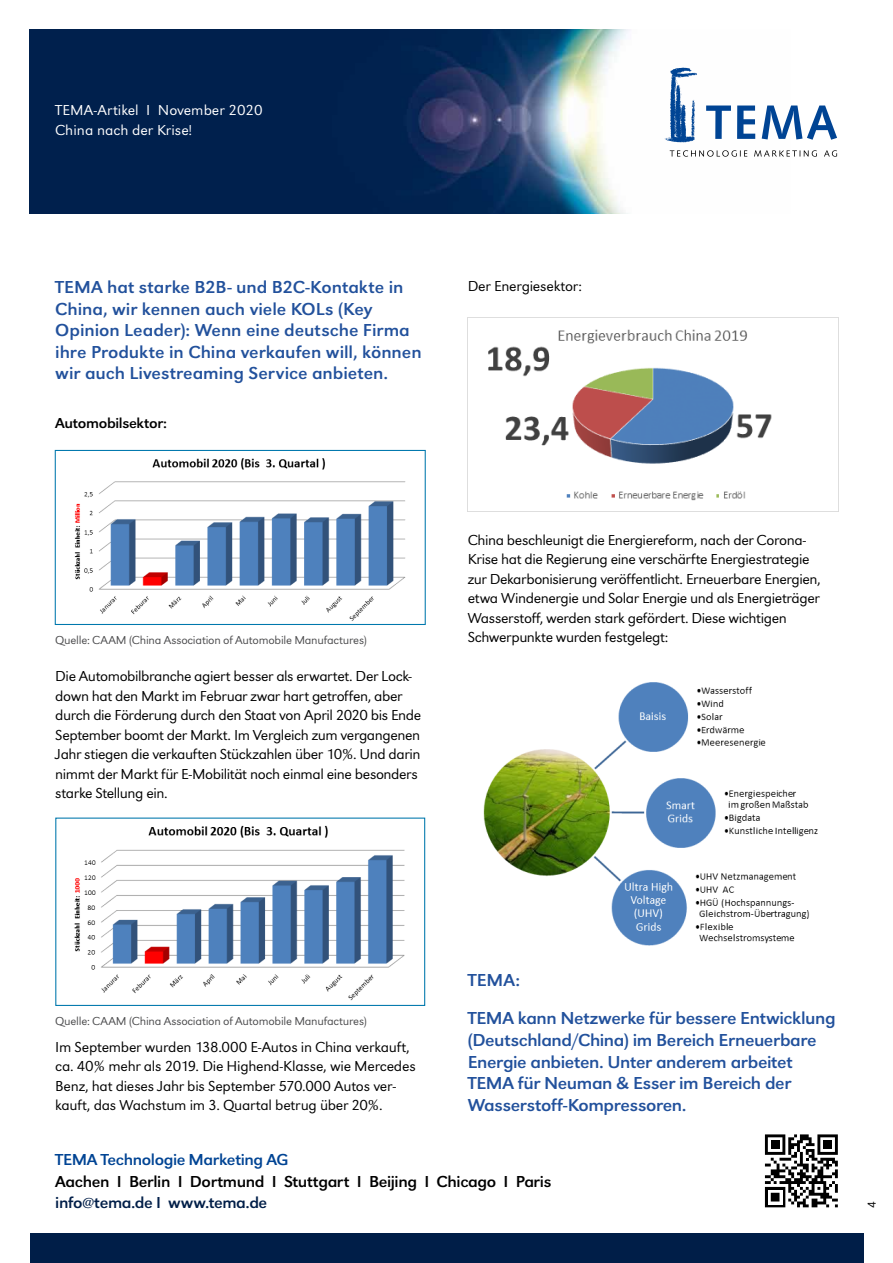
<style>
.page{position:relative;width:893px;height:1263px;background:#fff}
.page>*{position:absolute;margin:0;border:0;box-sizing:border-box;transform-origin:0 0}
.t1{font:18px/21.6px "URW Grotesk Wid";letter-spacing:-.005em;color:#22519c}
.t2{font:16.5px "URW Grotesk Wid";letter-spacing:-.025em;color:#000}
.t3{font:16.5px "URW Grotesk Wid";letter-spacing:-.025em;color:#004494}
.t4{font:16.5px "URW Grotesk Wid";letter-spacing:-.025em;color:#001e48}
.t5{font:300 15px/19.5px "URW Grotesk Wid";letter-spacing:-.025em;color:#000}
.t6{font:300 15px/19.5px "URW Grotesk Wid";color:#fff}
.t7{font:15px "URW Grotesk Wid";letter-spacing:-.025em;color:#000}
.t8{font:300 12px "URW Grotesk Wid";letter-spacing:-.015em;color:#4b4b4d}
.t9{font:300 12px "URW Grotesk Wid";color:#000}
</style>
<div class="page">
<div style="left:30px;top:1233px;width:833px;height:30px;background:#001e48"></div>
<img style="left:30px;top:30px;width:744px;height:183px">
<svg style="left:665px;top:68px;width:32px;height:74px"></svg>
<svg style="left:706px;top:106px;width:25px;height:33px"></svg>
<svg style="left:737px;top:106px;width:18px;height:33px"></svg>
<svg style="left:762px;top:106px;width:75px;height:34px"></svg>
<svg style="left:670px;top:150px;width:77px;height:7px"></svg>
<svg style="left:754px;top:150px;width:63px;height:7px"></svg>
<svg style="left:824px;top:150px;width:13px;height:7px"></svg>
<svg style="left:765px;top:1134px;width:73px;height:73px"></svg>
<img style="left:468px;top:317px;width:371px;height:194px">
<img style="left:74px;top:458px;width:332px;height:163px">
<div style="left:55px;top:450px;width:371px;height:175px;border:1px solid #0078ad"></div>
<img style="left:74px;top:825px;width:331px;height:176px">
<div style="left:55px;top:817px;width:370px;height:189px;border:1px solid #0078ad"></div>
<img style="left:483px;top:682px;width:335px;height:264px">
<p class="t6" style="left:55px;top:100px;width:209px">TEMA-Artikel I November 2020<br>China nach der Krise!</p>
<p class="t1" style="left:55px;top:276px;width:368px">TEMA hat starke B2B- und B2C-Kontakte in China, wir kennen auch viele KOLs (Key Opinion Leader): Wenn eine deutsche Firma ihre Produkte in China verkaufen will, können wir auch Livestreaming Service anbieten.</p>
<p class="t7" style="left:55px;top:414px;width:113px">Automobilsektor:</p>
<p class="t8" style="left:55px;top:633px;width:313px">Quelle: CAAM (China Association of Automobile Manufactures)</p>
<p class="t5" style="left:55px;top:666px;width:368px">Die Automobilbranche agiert besser als erwartet. Der Lock&shy;down hat den Markt im Februar zwar hart getroffen, aber durch die Förderung durch den Staat von April 2020 bis Ende September boomt der Markt. Im Vergleich zum vergangenen Jahr stiegen die verkauften Stückzahlen über 10%. Und darin nimmt der Markt für E-Mobilität noch einmal eine besonders starke Stellung ein.</p>
<p class="t5" style="left:468px;top:276px;width:116px">Der Energiesektor:</p>
<p class="t5" style="left:468px;top:530px;width:354px">China beschleunigt die Energiereform, nach der Corona-Krise hat die Regierung eine verschärfte Energiestrategie zur Dekarbonisierung veröffentlicht. Erneuerbare Energien, etwa Windenergie und Solar Energie und als Energieträger Wasserstoff, werden stark gefördert. Diese wichtigen Schwerpunkte wurden festgelegt:</p>
<p class="t8" style="left:55px;top:1013px;width:313px">Quelle: CAAM (China Association of Automobile Manufactures)</p>
<p class="t5" style="left:55px;top:1037px;width:362px">Im September wurden 138.000 E-Autos in China verkauft, ca. 40% mehr als 2019. Die Highend-Klasse, wie Mercedes Benz, hat dieses Jahr bis September 570.000 Autos ver&shy;kauft, das Wachstum im 3. Quartal betrug über 20%.</p>
<p class="t1" style="left:468px;top:960px;width:369px;line-height:38.5px">TEMA:<br>TEMA kann Netzwerke für bessere Entwicklung</p>
<p class="t1" style="left:468px;top:1029px;width:350px">(Deutschland/China) im Bereich Erneuerbare Energie anbieten. Unter anderem arbeitet TEMA für Neuman &amp; Esser im Bereich der Wasserstoff-Kompressoren.</p>
<p class="t3" style="left:55px;top:1150px;width:235px">TEMA Technologie Marketing AG</p>
<p class="t2" style="left:55px;top:1172px;width:498px">Aachen I Berlin I Dortmund I Stuttgart I Beijing I Chicago I Paris</p>
<p class="t4" style="left:55px;top:1193px;width:214px">info@tema.de I www.tema.de</p>
<p class="t9" style="left:865px;top:1208px;width:8px;rotate:-90deg">4</p>
</div>
